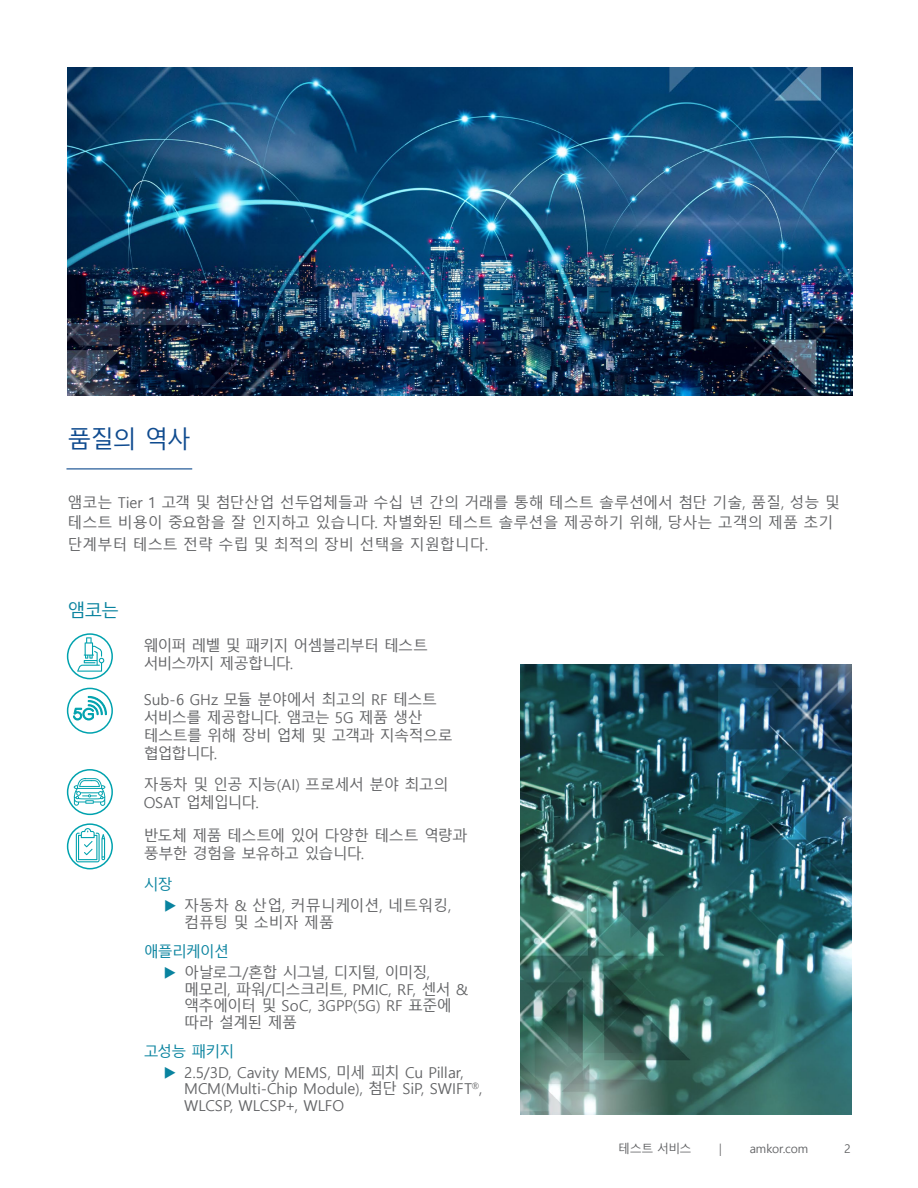
<style>
.page{position:relative;width:918px;height:1188px;background:#fff}
.page>*{position:absolute;margin:0;border:0;box-sizing:border-box;transform-origin:0 0}
.t1{font:24px "Malgun Gothic";color:#0f4b8f}
.t2{font:18px "Malgun Gothic";color:#09839f}
.t3{font:15px/21px "Malgun Gothic";letter-spacing:-.005em;color:#636466}
.t4{font:15px/18px "Malgun Gothic";letter-spacing:-.045em;color:#636466}
.t5{font:15px/18px "Malgun Gothic";letter-spacing:-.065em;color:#636466}
.t6{font:15px/16.5px "Malgun Gothic";letter-spacing:-.025em;color:#636466}
.t7{font:15px/18px "Malgun Gothic";letter-spacing:-.05em;color:#636466}
.t8{font:12px "Malgun Gothic";letter-spacing:-.015em;color:#636466}
.s1{color:#09839f}
</style>
<div class="page">
<hr style="left:66px;top:468px;width:126px;height:1px;background:#0f4b8f">
<svg style="left:77px;top:637px;width:27px;height:35px"></svg>
<div style="left:67px;top:633px;width:46px;height:46px;border:2px solid #00a2ae;border-radius:50%"></div>
<svg style="left:73px;top:778px;width:33px;height:28px"></svg>
<div style="left:67px;top:769px;width:46px;height:46px;border:2px solid #00a2ae;border-radius:50%"></div>
<svg style="left:76px;top:828px;width:29px;height:34px"></svg>
<div style="left:67px;top:823px;width:46px;height:46px;border:2px solid #00a2ae;border-radius:50%"></div>
<img style="left:521px;top:664px;width:330px;height:451px">
<div style="left:67px;top:688px;width:46px;height:46px;border:2px solid #00a2ae;border-radius:50%"></div>
<svg style="left:73px;top:696px;width:34px;height:24px"></svg>
<img style="left:68px;top:68px;width:784px;height:327px">
<h1 class="t1" style="left:68px;top:425px;width:125px">품질의 역사</h1>
<p class="t3" style="left:68px;top:492px;width:774px">앰코는 Tier 1 고객 및 첨단산업 선두업체들과 수십 년 간의 거래를 통해 테스트 솔루션에서 첨단 기술, 품질, 성능 및 테스트 비용이 중요함을 잘 인지하고 있습니다. 차별화된 테스트 솔루션을 제공하기 위해, 당사는 고객의 제품 초기 단계부터 테스트 전략 수립 및 최적의 장비 선택을 지원합니다.</p>
<p class="t2" style="left:68px;top:600px;width:53px">앰코는</p>
<p class="t5" style="left:144px;top:637px;width:286px">웨이퍼 레벨 및 패키지 어셈블리부터 테스트 서비스까지 제공합니다.</p>
<p class="t4" style="left:144px;top:691px;width:311px">Sub-6 GHz 모듈 분야에서 최고의 RF 테스트 서비스를 제공합니다. 앰코는 5G 제품 생산 테스트를 위해 장비 업체 및 고객과 지속적으로 협업합니다.</p>
<p class="t4" style="left:144px;top:775px;width:306px">자동차 및 인공 지능(AI) 프로세서 분야 최고의<br>OSAT 업체입니다.</p>
<p class="t7" style="left:144px;top:827px;width:325px">반도체 제품 테스트에 있어 다양한 테스트 역량과 풍부한 경험을 보유하고 있습니다.</p>
<p class="t3" style="left:164px;top:875px;width:289px;text-indent:-20px"><span class="s1">시장<br>▶</span> 자동차 &amp; 산업, 커뮤니케이션, 네트워킹,</p>
<p class="t3" style="left:184px;top:912px;width:151px">컴퓨팅 및 소비자 제품</p>
<p class="t5" style="left:164px;top:941px;width:268px;line-height:21.5px;text-indent:-20px"><span class="s1">애플리케이션<br>▶</span> 아날로그/혼합 시그널, 디지털, 이미징,</p>
<p class="t6" style="left:184px;top:981px;width:286px">메모리, 파워/디스크리트, PMIC, RF, 센서 &amp; 액추에이터 및 SoC, 3GPP(5G) RF 표준에 따라 설계된 제품</p>
<p class="t3" style="left:164px;top:1041px;width:301px;text-indent:-20px"><span class="s1">고성능 패키지<br>▶</span> 2.5/3D, Cavity MEMS, 미세 피치 Cu Pillar,</p>
<p class="t3" style="left:184px;top:1081px;width:300px;line-height:16.5px">MCM(Multi-Chip Module), 첨단 SiP, SWIFT<sup>®</sup>,<br>WLCSP, WLCSP+, WLFO</p>
<p class="t8" style="left:618px;top:1142px;width:75px">테스트 서비스</p>
<p class="t8" style="left:719px;top:1142px;width:4px">|</p>
<p class="t8" style="left:750px;top:1142px;width:60px">amkor.com</p>
<p class="t8" style="left:844px;top:1142px;width:8px">2</p>
</div>
